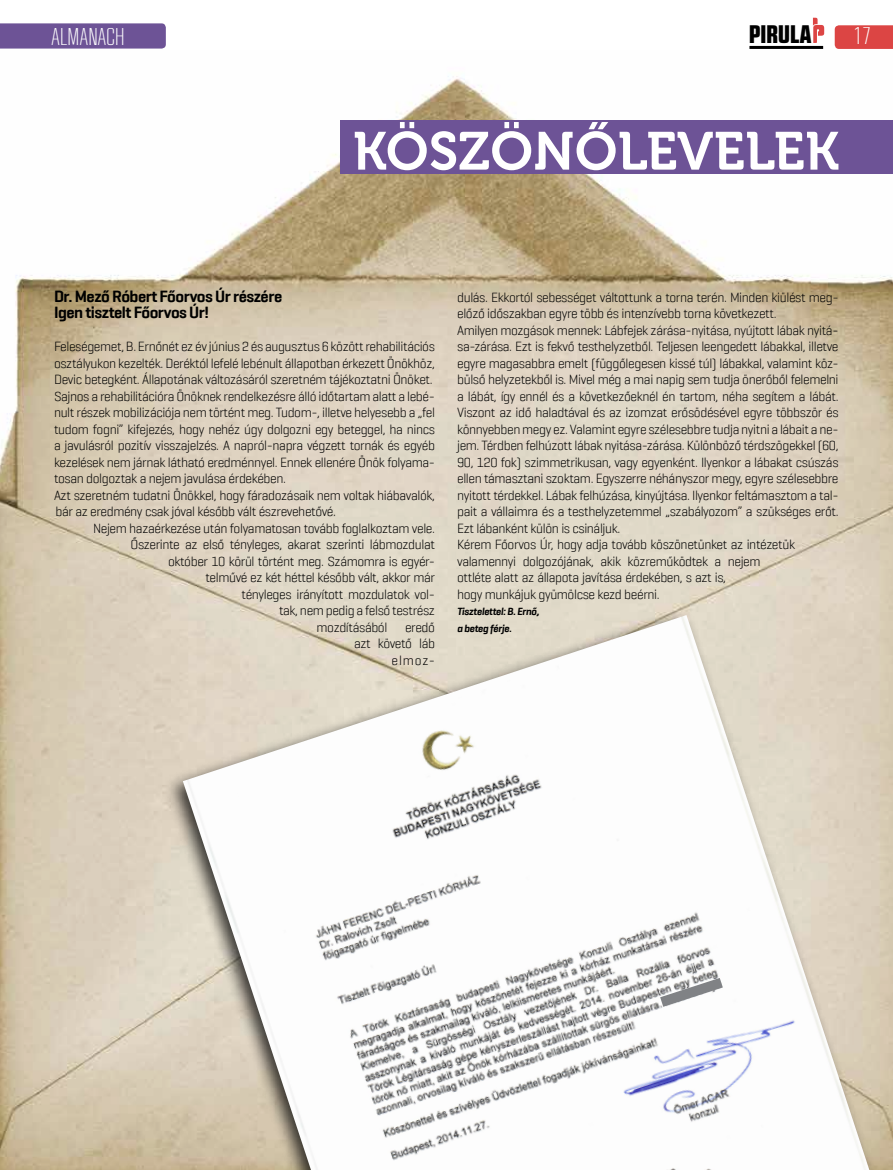
<style>
.page{position:relative;width:893px;height:1170px;background:#fff}
.page>*{position:absolute;margin:0;border:0;box-sizing:border-box;transform-origin:0 0}
.t1{font:53.25px "Museo 700";color:#fff}
.t2{font:25.35px "RB No 2.1 b Black DEMO";letter-spacing:.03em;color:#000}
.t3{font:300 24px "RB No 2";color:#fff}
.t4{font:24px "RB No 2 Light Alternative";color:#fff}
.t5{font:600 16.5px/16.5px "Geogrotesque";letter-spacing:-.03em;color:#000}
.t6{font:300 13.5px/16.5px "Geogrotesque";letter-spacing:-.03em;color:#000}
.t7{font:italic 600 10.5px/16.5px "Geogrotesque";letter-spacing:-.03em;color:#000}
</style>
<div class="page">
<img style="left:0;top:76px;width:893px;height:1093px">
<div style="left:164px;top:608px;width:724px;height:561px;background:#000;opacity:.75"></div>
<img style="left:183px;top:615px;width:686px;height:554px">
<img style="left:231px;top:642px;width:421px;height:205px">
<svg style="left:0;top:23px;width:166px;height:26px;background:#765e9c"></svg>
<div style="left:51px;top:27px;width:112px;height:18px;background:#6d5396"></div>
<svg style="left:835px;top:25px;width:58px;height:24px"></svg>
<hr style="left:749px;top:46px;width:74px;height:3px;background:#000">
<svg style="left:813px;top:18px;width:11px;height:25px"></svg>
<div style="left:340px;top:120px;width:553px;height:54px;background:#6d5396"></div>
<svg style="left:660px;top:977px;width:63px;height:29px"></svg>
<h3 class="t3" style="left:51px;top:24px;width:72px">ALMANACH</h3>
<h2 class="t2" style="left:749px;top:24px;width:64px">PIRULA</h2>
<h3 class="t4" style="left:854px;top:23px;width:18px">17</h3>
<h1 class="t1" style="left:353px;top:121px;width:36px">KÖSZÖNŐLEVELEK</h1>
<p class="t5" style="left:54px;top:287px;width:230px">Dr. Mező Róbert Főorvos Úr részére<br>Igen tisztelt Főorvos Úr!</p>
<p class="t6" style="left:54px;top:338px;width:383px">Feleségemet, B. Ernőnét ez év június 2 és augusztus 6 között rehabilitációs osztályukon kezelték. Deréktól lefelé lebénult állapotban érkezett Önökhöz, Devic betegként. Állapotának változásáról szeretném tájékoztatni Önöket.<br>Sajnos a rehabilitációra Önöknek rendelkezésre álló időtartam alatt a lebé&shy;nult részek mobilizációja nem történt meg. Tudom-, illetve helyesebb a „fel tudom fogni” kifejezés, hogy nehéz úgy dolgozni egy beteggel, ha nincs a javulásról pozitív visszajelzés. A napról-napra végzett tornák és egyéb kezelések nem járnak látható eredménnyel. Ennek ellenére Önök folyama&shy;tosan dolgoztak a nejem javulása érdekében.<br>Azt szeretném tudatni Önökkel, hogy fáradozásaik nem voltak hiábavalók, bár az eredmény csak jóval később vált észrevehetővé.</p>
<p class="t6" style="left:93px;top:519px;width:344px">Nejem hazaérkezése után folyamatosan tovább foglalkoztam vele.</p>
<p class="t6" style="left:131px;top:536px;width:306px">Őszerinte az első tényleges, akarat szerinti lábmozdulat</p>
<p class="t6" style="left:168px;top:552px;width:269px">október 10 körül történt meg. Számomra is egyér-</p>
<p class="t6" style="left:206px;top:569px;width:231px">telművé ez két héttel később vált, akkor már</p>
<p class="t6" style="left:242px;top:585px;width:195px">tényleges irányított mozdulatok vol-</p>
<p class="t6" style="left:279px;top:602px;width:158px">tak, nem pedig a felső testrész</p>
<p class="t6" style="left:317px;top:618px;width:72px">mozdításából</p>
<p class="t6" style="left:354px;top:618px;width:82px;text-align:right">eredő<br>azt követő láb elmoz-</p>
<p class="t6" style="left:457px;top:288px;width:383px">dulás. Ekkortól sebességet váltottunk a torna terén. Minden kiülést meg&shy;előző időszakban egyre több és intenzívebb torna következett.<br>Amilyen mozgások mennek: Lábfejek zárása-nyitása, nyújtott lábak nyitá&shy;sa-zárása. Ezt is fekvő testhelyzetből. Teljesen leengedett lábakkal, illetve egyre magasabbra emelt (függőlegesen kissé túl) lábakkal, valamint köz&shy;bülső helyzetekből is. Mivel még a mai napig sem tudja önerőből felemelni a lábát, így ennél és a következőeknél én tartom, néha segítem a lábát.<br>Viszont az idő haladtával és az izomzat erősödésével egyre többször és könnyebben megy ez. Valamint egyre szélesebbre tudja nyitni a lábait a ne&shy;jem. Térdben felhúzott lábak nyitása-zárása. Különböző térdszögekkel (60, 90, 120 fok) szimmetrikusan, vagy egyenként. Ilyenkor a lábakat csúszás ellen támasztani szoktam. Egyszerre néhányszor megy, egyre szélesebbre nyitott térdekkel. Lábak felhúzása, kinyújtása. Ilyenkor feltámasztom a tal&shy;pait a vállaimra és a testhelyzetemmel „szabályozom” a szükséges erőt.<br>Ezt lábanként külön is csináljuk.<br>Kérem Főorvos Úr, hogy adja tovább köszönetünket az intézetük valamennyi dolgozójának, akik közreműködtek a nejem<br>ottléte alatt az állapota javítása érdekében, s azt is,<br>hogy munkájuk gyümölcse kezd beérni.</p>
<p class="t7" style="left:457px;top:603px;width:84px">Tisztelettel: B. Ernő, a beteg férje.</p>
</div>
